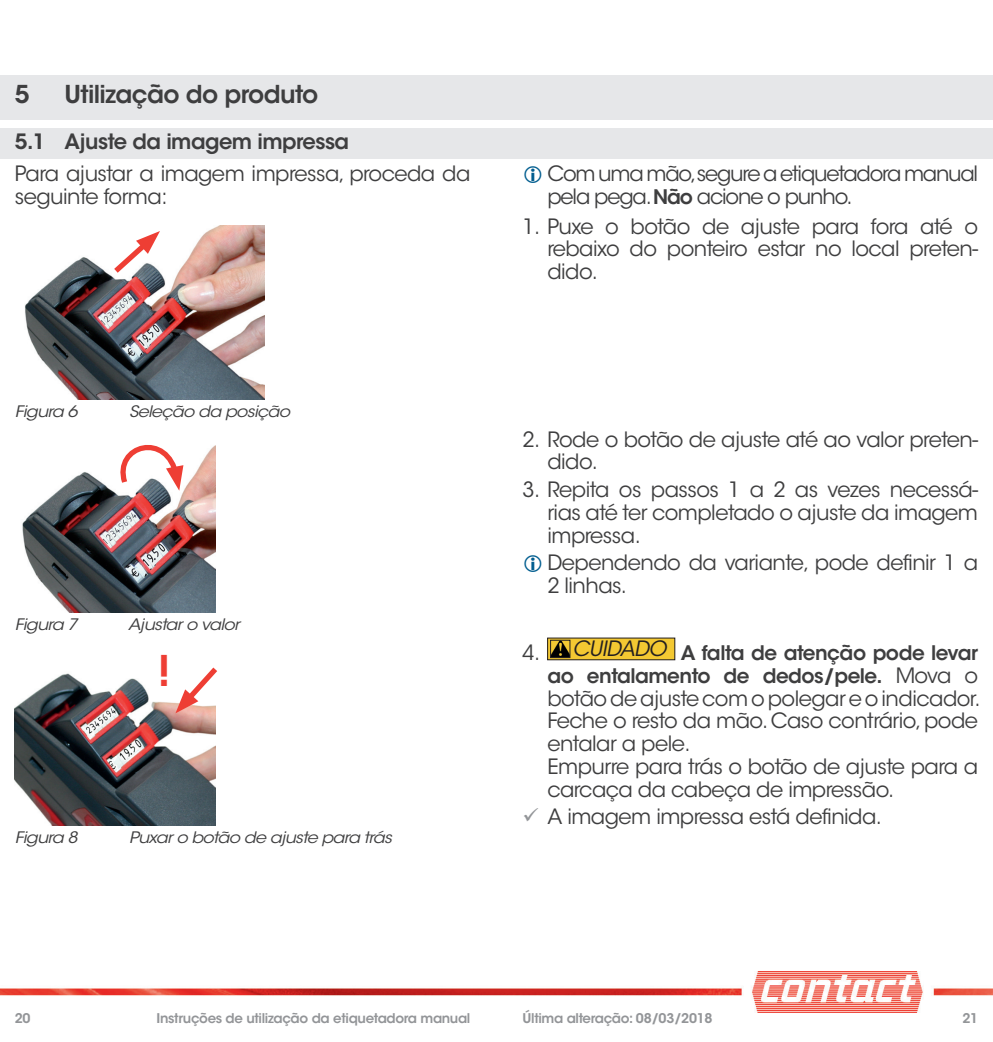
<style>
.page{position:relative;width:993px;height:1042px;background:#fff}
.page>*{position:absolute;margin:0;border:0;box-sizing:border-box;transform-origin:0 0}
.t1{font:600 42px "ITC Avant Garde Std";color:#ee3e34}
.t2{font:600 24.5px "ITC Avant Garde Std";letter-spacing:-.025em;color:#3e3e3f}
.t3{font:21px/22.8px "ITC Avant Garde Std";letter-spacing:-.025em;color:#3e3e3f}
.t4{font:21px/22.9px "ITC Avant Garde Std";letter-spacing:-.055em;color:#3e3e3f}
.t5{font:600 21px "ITC Avant Garde Std";letter-spacing:-.025em;color:#3e3e3f}
.t6{font:600 19.95px/22.9px "ITC Avant Garde Std";letter-spacing:-.025em;color:#3e3e3f;text-align:right}
.t7{font:italic 15.75px "ITC Avant Garde Std";letter-spacing:-.04em;color:#3e3e3f;scale:1.11 1}
.t8{font:600 13.3px "ITC Avant Garde Std";letter-spacing:-.025em;color:#939598}
.s1{font-weight:600;font-size:19.95px}
.s2{font-weight:400;font-size:21px}
.s3{color:#939598}
</style>
<div class="page">
<img style="left:0;top:971px;width:992px;height:41px">
<div style="left:0;top:75px;width:992px;height:45px;background:#e6e7e9"></div>
<div style="left:0;top:128px;width:992px;height:31px;background:#e6e7e9"></div>
<img style="left:25px;top:225px;width:239px;height:174px">
<svg style="left:108px;top:231px;width:52px;height:47px"></svg>
<img style="left:22px;top:445px;width:193px;height:167px">
<svg style="left:113px;top:445px;width:70px;height:46px"></svg>
<img style="left:15px;top:673px;width:201px;height:152px">
<svg style="left:175px;top:667px;width:42px;height:46px"></svg>
<div style="left:547px;top:638px;width:127px;height:22px;background:#f3c832"></div>
<div style="left:547px;top:638px;width:127px;height:22px;border:1px solid #231f20"></div>
<img style="left:552px;top:642px;width:16px;height:14px">
<div style="left:550px;top:640px;width:20px;height:18px;border:1px solid #231f20"></div>
<p class="t2" style="left:15px;top:79px;width:16px">5</p>
<p class="t2" style="left:64px;top:79px;width:255px">Utilização do produto</p>
<p class="t5" style="left:15px;top:128px;width:336px">5.1 Ajuste da imagem impressa</p>
<p class="t3" style="left:15px;top:162px;width:457px">Para ajustar a imagem impressa, proceda da seguinte forma:</p>
<p class="t4" style="left:547px;top:162px;width:432px">Com uma mão,segure a etiquetadora manual pela pega. <span class="s1">Não</span> acione o punho.</p>
<p class="t7" style="left:15px;top:402px;width:58px">Figura 6</p>
<p class="t7" style="left:129px;top:402px;width:147px">Seleção da posição</p>
<p class="t7" style="left:15px;top:615px;width:58px">Figura 7</p>
<p class="t7" style="left:128px;top:615px;width:102px">Ajustar o valor</p>
<h1 class="t1" style="left:158px;top:644px;width:15px">!</h1>
<p class="t7" style="left:15px;top:828px;width:58px">Figura 8</p>
<p class="t7" style="left:129px;top:828px;width:238px">Puxar o botão de ajuste para trás</p>
<p class="t3" style="left:547px;top:215px;width:432px;text-align:justify;text-indent:-25px">1. Puxe o botão de ajuste para fora até o rebaixo do ponteiro estar no local preten&shy;dido.</p>
<p class="t3" style="left:547px;top:428px;width:432px;text-indent:-25px">2. Rode o botão de ajuste até ao valor preten&shy;dido.</p>
<p class="t3" style="left:547px;top:478px;width:432px;text-align:justify;text-indent:-25px">3. Repita os passos 1 a 2 as vezes necessá&shy;rias até ter completado o ajuste da imagem impressa.</p>
<p class="t3" style="left:547px;top:552px;width:432px">Dependendo da variante, pode definir 1 a<br>2 linhas.</p>
<p class="t6" style="left:522px;top:641px;width:457px"><span class="s2">4.</span> <sup>CUIDADO</sup> A falta de atenção pode levar ao entalamento de dedos/pele. <span class="s2">Mova o</span></p>
<p class="t3" style="left:547px;top:687px;width:434px">botão de ajuste com o polegar e o indicador.<br>Feche o resto da mão. Caso contrário, pode entalar a pele.<br>Empurre para trás o botão de ajuste para a carcaça da cabeça de impressão.</p>
<p class="t3" style="left:522px;top:806px;width:361px"><span class="s3">✓</span> A imagem impressa está definida.</p>
<p class="t8" style="left:15px;top:1009px;width:17px">20</p>
<p class="t8" style="left:157px;top:1009px;width:315px">Instruções de utilização da etiquetadora manual</p>
<p class="t8" style="left:522px;top:1009px;width:191px">Última alteração: 08/03/2018</p>
<p class="t8" style="left:962px;top:1009px;width:17px">21</p>
</div>
